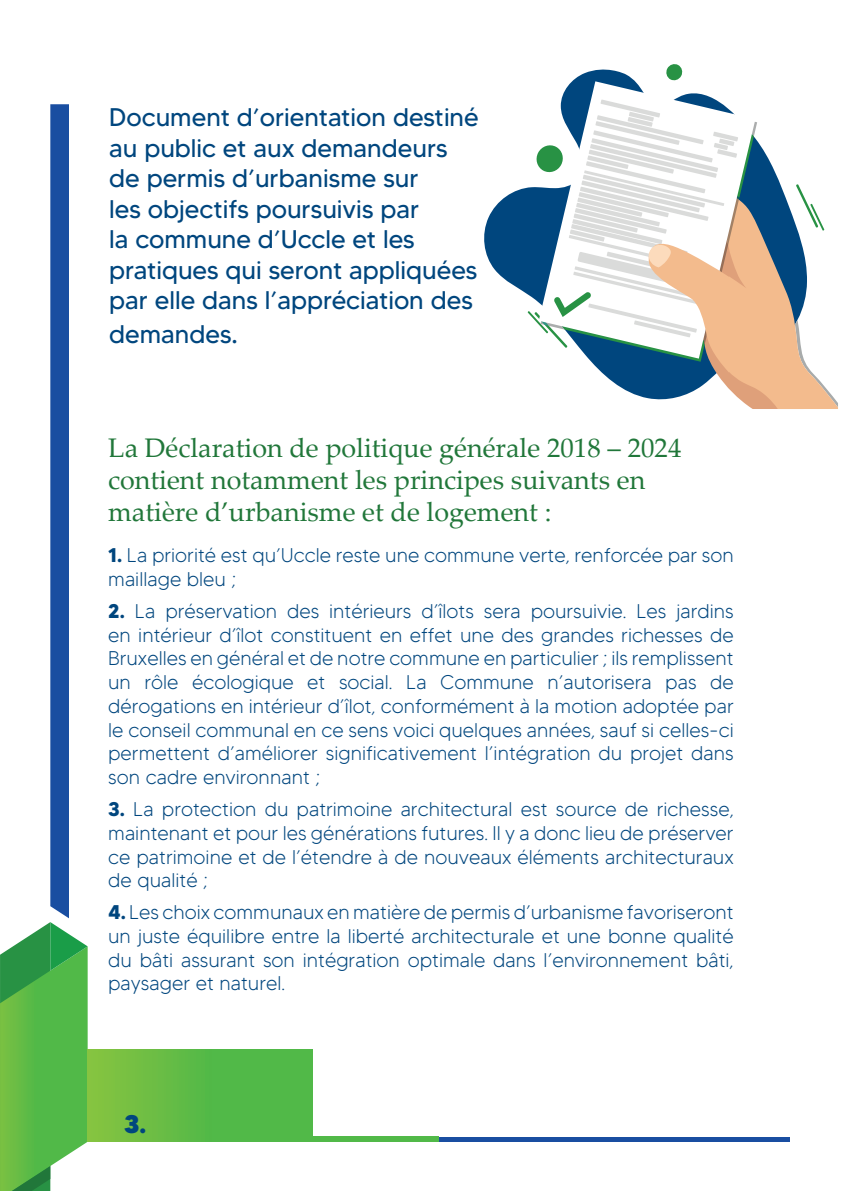
<style>
.page{position:relative;width:842px;height:1191px;background:#fff}
.page>*{position:absolute;margin:0;border:0;box-sizing:border-box;transform-origin:0 0}
.t1{font:26.8px/32.2px "Palatino Linotype";color:#21773a}
.t2{font:25.4px/30.6px "MADETOMMY";color:#00467e}
.t3{font:800 25.4px "MADETOMMY";color:#00467e}
.t4{font:300 19.8px/23.8px "MADETOMMY";color:#00467e;text-align:justify}
.s1{font-size:28.2px}
.s2{font-weight:700}
</style>
<div class="page">
<svg style="left:0;top:104px;width:88px;height:1087px"></svg>
<div style="left:439px;top:1136px;width:351px;height:5px;background:#194ea1"></div>
<div style="left:88px;top:1136px;width:351px;height:5px;background:#51b948"></div>
<div style="left:88px;top:1049px;width:225px;height:92px;background:linear-gradient(to right,#7ec142,#43b64a)"></div>
<svg style="left:484px;top:69px;width:151px;height:244px"></svg>
<svg style="left:666px;top:64px;width:17px;height:17px"></svg>
<svg style="left:539px;top:81px;width:175px;height:18px"></svg>
<svg style="left:528px;top:99px;width:310px;height:310px"></svg>
<p class="t2" style="left:109px;top:102px;width:371px">Document d’orientation destiné au public et aux demandeurs de permis d’urbanisme sur<br>les objectifs poursuivis par<br>la commune d’Uccle et les pratiques qui seront appliquées par elle dans l’appréciation des</p>
<p class="t2" style="left:109px;top:319px;width:130px">demandes<span class="s1">.</span></p>
<h1 class="t1" style="left:108px;top:430px;width:575px">La Déclaration de politique générale 2018 – 2024 contient notamment les principes suivants en matière d’urbanisme et de logement :</h1>
<p class="t4" style="left:108px;top:543px;width:627px"><span class="s2">1.</span> La priorité est qu’Uccle reste une commune verte, renforcée par son maillage bleu ;</p>
<p class="t4" style="left:108px;top:599px;width:627px"><span class="s2">2.</span> La préservation des intérieurs d’îlots sera poursuivie. Les jardins en intérieur d’îlot constituent en effet une des grandes richesses de Bruxelles en général et de notre commune en particulier ; ils remplissent un rôle écologique et social. La Commune n’autorisera pas de dérogations en intérieur d’îlot, conformément à la motion adoptée par le conseil communal en ce sens voici quelques années, sauf si celles-ci permettent d’améliorer significativement l’intégration du projet dans son cadre environnant ;</p>
<p class="t4" style="left:108px;top:797px;width:627px"><span class="s2">3.</span> La protection du patrimoine architectural est source de richesse, maintenant et pour les générations futures. Il y a donc lieu de préserver ce patrimoine et de l’étendre à de nouveaux éléments architecturaux de qualité ;</p>
<p class="t4" style="left:108px;top:900px;width:627px"><span class="s2">4.</span> Les choix communaux en matière de permis d’urbanisme favoriseront un juste équilibre entre la liberté architecturale et une bonne qualité du bâti assurant son intégration optimale dans l’environnement bâti, paysager et naturel.</p>
<p class="t3" style="left:124px;top:1107px;width:24px">3.</p>
</div>
